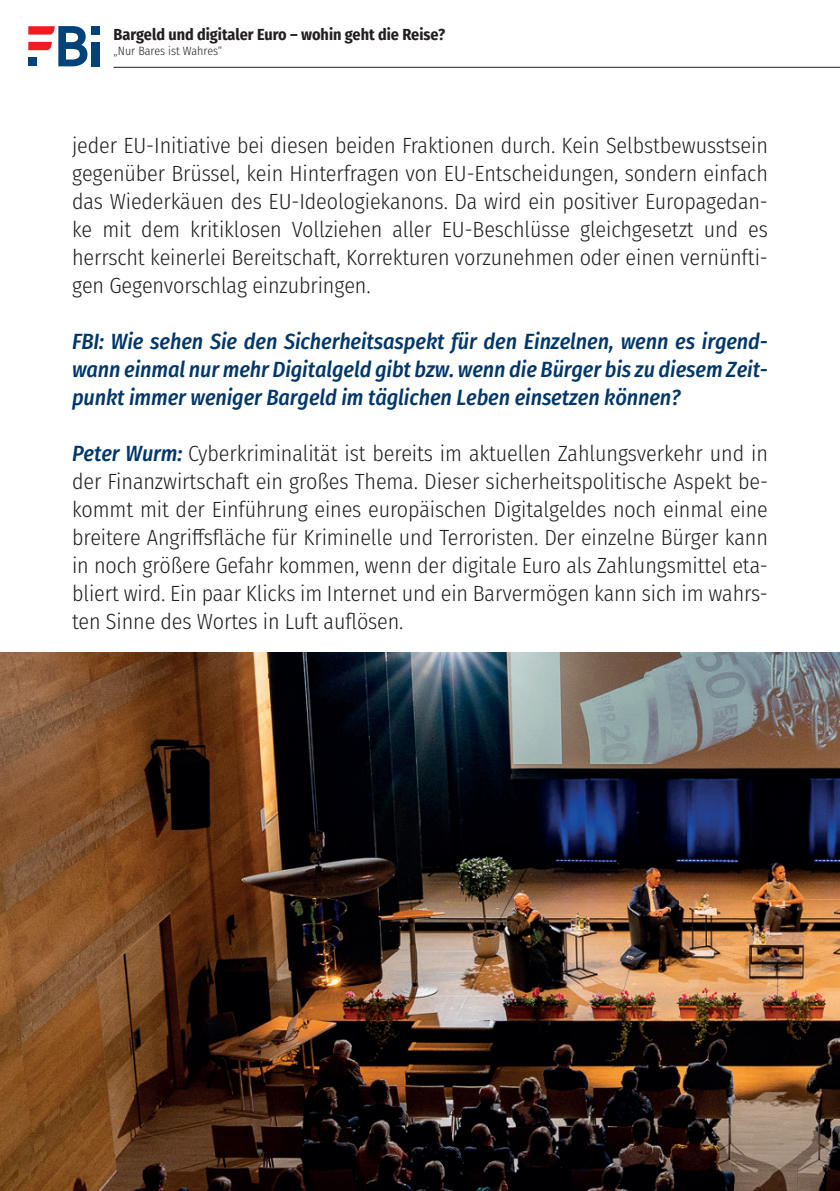
<style>
.page{position:relative;width:840px;height:1191px;background:#fff}
.page>*{position:absolute;margin:0;border:0;box-sizing:border-box;transform-origin:0 0}
.t1{font:300 22px/28px "Fira Sans Condensed";letter-spacing:-.005em;color:#231f20;text-align:justify}
.t2{font:italic 500 22px/28px "Fira Sans Condensed";letter-spacing:-.005em;color:#00376b;text-align:justify}
.t3{font:700 16px "Fira Sans Condensed";color:#231f20}
.t4{font:300 12px "Fira Sans Condensed";color:#231f20}
.s1{font-weight:500;font-style:italic;color:#00376b}
</style>
<div class="page">
<svg style="left:28px;top:26px;width:59px;height:40px"></svg>
<div style="left:28px;top:58px;width:9px;height:8px;background:#004279"></div>
<div style="left:92px;top:26px;width:8px;height:8px;background:#004279"></div>
<div style="left:92px;top:42px;width:8px;height:25px;background:#004279"></div>
<hr style="left:113px;top:67px;width:726px;height:1px;background:#231f20">
<img style="left:0;top:652px;width:839px;height:539px">
<p class="t3" style="left:113px;top:22px;width:333px">Bargeld und digitaler Euro – wohin geht die Reise?</p>
<p class="t4" style="left:113px;top:42px;width:110px">„Nur Bares ist Wahres“</p>
<p class="t1" style="left:72px;top:131px;width:697px">jeder EU-Initiative bei diesen beiden Fraktionen durch. Kein Selbstbewusstsein gegenüber Brüssel, kein Hinterfragen von EU-Entscheidungen, sondern einfach das Wiederkäuen des EU-Ideologiekanons. Da wird ein positiver Europagedan&shy;ke mit dem kritiklosen Vollziehen aller EU-Beschlüsse gleichgesetzt und es herrscht keinerlei Bereitschaft, Korrekturen vorzunehmen oder einen vernünfti&shy;gen Gegenvorschlag einzubringen.</p>
<p class="t2" style="left:72px;top:326px;width:697px">FBI: Wie sehen Sie den Sicherheitsaspekt für den Einzelnen, wenn es irgend&shy;wann einmal nur mehr Digitalgeld gibt bzw. wenn die Bürger bis zu diesem Zeit&shy;punkt immer weniger Bargeld im täglichen Leben einsetzen können?</p>
<p class="t1" style="left:72px;top:439px;width:697px"><span class="s1">Peter Wurm:</span> Cyberkriminalität ist bereits im aktuellen Zahlungsverkehr und in der Finanzwirtschaft ein großes Thema. Dieser sicherheitspolitische Aspekt be&shy;kommt mit der Einführung eines europäischen Digitalgeldes noch einmal eine breitere Angriffsfläche für Kriminelle und Terroristen. Der einzelne Bürger kann in noch größere Gefahr kommen, wenn der digitale Euro als Zahlungsmittel eta&shy;bliert wird. Ein paar Klicks im Internet und ein Barvermögen kann sich im wahrs&shy;ten Sinne des Wortes in Luft auflösen.</p>
</div>
